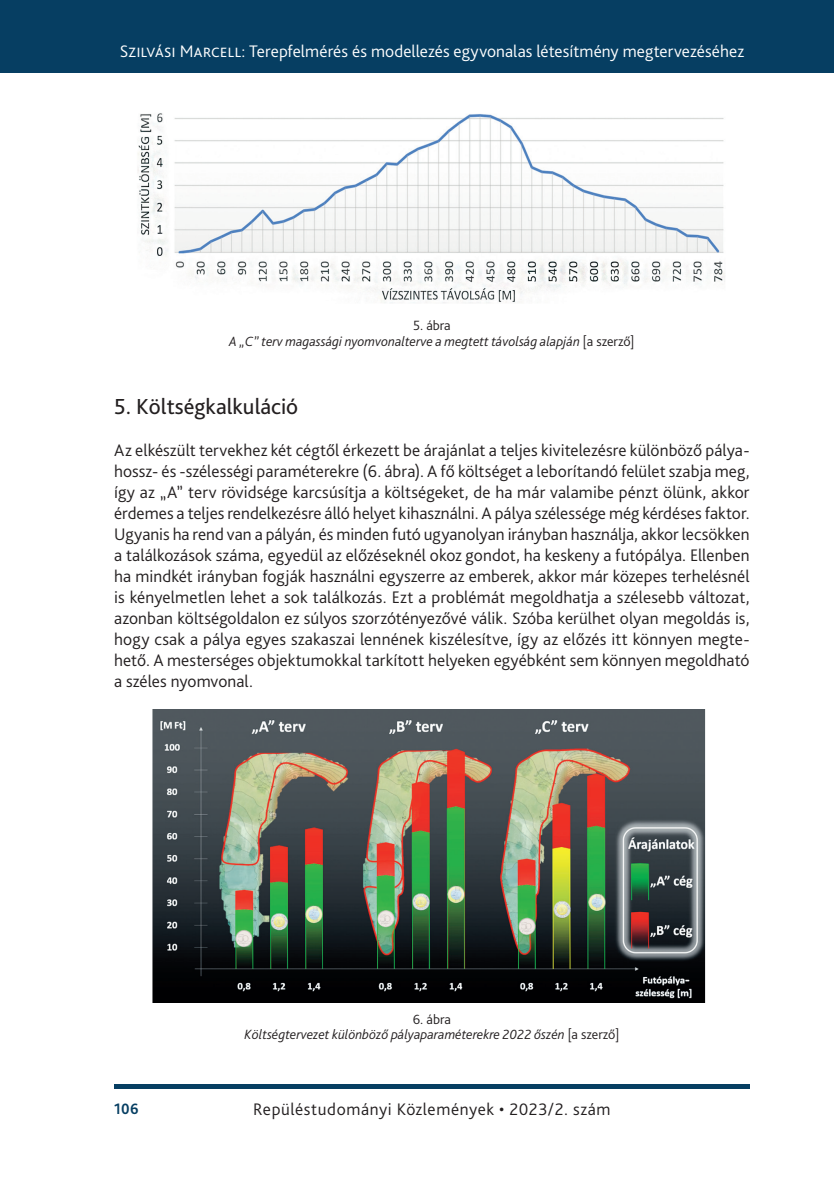
<style>
.page{position:relative;width:834px;height:1181px;background:#fff}
.page>*{position:absolute;margin:0;border:0;box-sizing:border-box;transform-origin:0 0}
._1_1__Head_bold_13{font:22.75px "Bliss Pro";color:#231f20}
._2__Body_1st_paragraph{font:300 17.5px/21px "Bliss Pro";letter-spacing:.01em;color:#231f20;text-align:justify}
.t1{font:300 17.5px "Bliss Pro";letter-spacing:.005em;color:#fff}
._2__Body_1st_paragraph-2{font:300 17.5px "Bliss Pro";letter-spacing:.03em;color:#231f20}
.t2{font:700 15.75px "Bliss Pro";color:#063e62;scale:.95 1}
.Ábra__képalárás{font:italic 300 14px "Bliss Pro";color:#231f20}
.Ábra_címe{font:300 14px "Bliss Pro";color:#231f20}
.s1{font-style:normal}
</style>
<div class="page">
<div style="left:0;top:0;width:833px;height:73px;background:#063e62"></div>
<hr style="left:833px;top:0;width:1px;height:73px;background:#063e62">
<div style="left:114px;top:1084px;width:635px;height:5px;background:#063e62"></div>
<img style="left:137px;top:113px;width:588px;height:190px">
<img style="left:152px;top:710px;width:554px;height:292px">
<p class="t1" style="left:120px;top:41px;width:625px">Szilvási Marcell: Terepfelmérés és modellezés egyvonalas létesítmény megtervezéséhez</p>
<p class="Ábra_címe" style="left:413px;top:317px;width:39px">5. ábra</p>
<p class="Ábra__képalárás" style="left:229px;top:333px;width:407px">A „C” terv magassági nyomvonalterve a megtett távolság alapján <span class="s1">[a szerző]</span></p>
<p class="_1_1__Head_bold_13" style="left:114px;top:393px;width:185px">5. Költségkalkuláció</p>
<p class="_2__Body_1st_paragraph" style="left:114px;top:439px;width:637px">Az elkészült tervekhez két cégtől érkezett be árajánlat a teljes kivitelezésre különböző pálya&shy;hossz- és -szélességi paraméterekre (6. ábra). A fő költséget a leborítandó felület szabja meg, így az „A” terv rövidsége karcsúsítja a költségeket, de ha már valamibe pénzt ölünk, akkor érdemes a teljes rendelkezésre álló helyet kihasználni. A pálya szélessége még kérdéses faktor.<br>Ugyanis ha rend van a pályán, és minden futó ugyanolyan irányban használja, akkor lecsökken a találkozások száma, egyedül az előzéseknél okoz gondot, ha keskeny a futópálya. Ellenben ha mindkét irányban fogják használni egyszerre az emberek, akkor már közepes terhelésnél is kényelmetlen lehet a sok találkozás. Ezt a problémát megoldhatja a szélesebb változat, azonban költségoldalon ez súlyos szorzótényezővé válik. Szóba kerülhet olyan megoldás is, hogy csak a pálya egyes szakaszai lennének kiszélesítve, így az előzés itt könnyen megte&shy;hető. A mesterséges objektumokkal tarkított helyeken egyébként sem könnyen megoldható a széles nyomvonal.</p>
<p class="Ábra_címe" style="left:413px;top:1010px;width:40px">6. ábra</p>
<p class="Ábra__képalárás" style="left:244px;top:1026px;width:376px">Költségtervezet különböző pályaparaméterekre 2022 őszén <span class="s1">[a szerző]</span></p>
<p class="t2" style="left:114px;top:1099px;width:27px">106</p>
<p class="_2__Body_1st_paragraph-2" style="left:253px;top:1098px;width:359px">Repüléstudományi Közlemények • 2023/2. szám</p>
</div>
